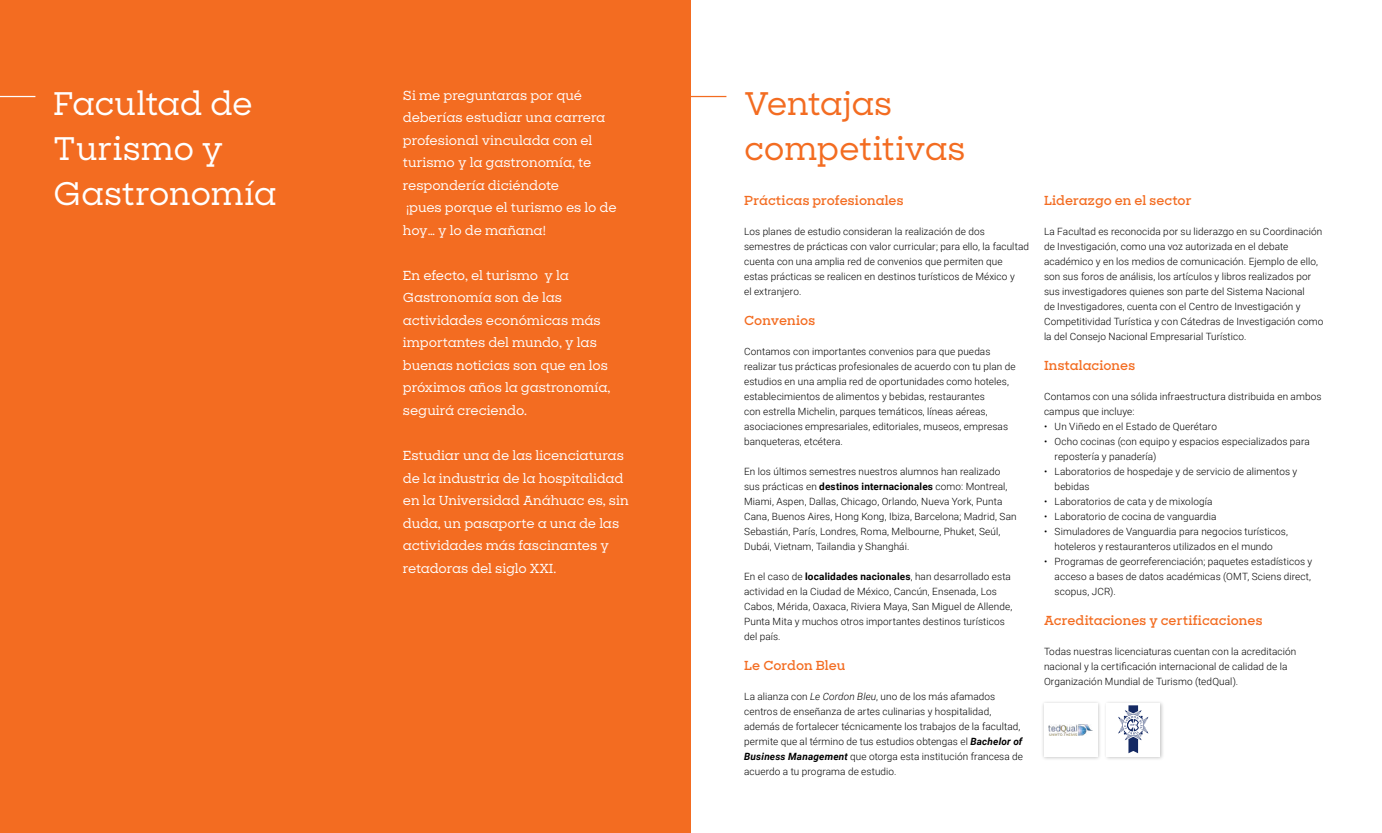
<style>
.page{position:relative;width:1382px;height:833px;background:#fff}
.page>*{position:absolute;margin:0;border:0;box-sizing:border-box;transform-origin:0 0}
.t1{font:500 31.25px/45px "Sharp Slab";letter-spacing:-.01em;color:#fff}
.t2{font:500 31.25px/45px "Sharp Slab";letter-spacing:-.01em;color:#f36c21}
.t3{font:500 12.5px/22.5px "Sharp Slab";letter-spacing:-.01em;color:#fff}
.t4{font:600 12.5px "Sharp Slab";letter-spacing:.005em;color:#f36c21}
.t5{font:300 10px/15px "Roboto";letter-spacing:.01em;color:#000}
.s1{font-weight:700}
.s2{font-style:italic}
.s3{font-weight:700;font-style:italic}
</style>
<div class="page">
<div style="left:0;top:0;width:691px;height:833px;background:#f36c21"></div>
<hr style="left:0;top:96px;width:35px;height:1px;background:#fff">
<hr style="left:682px;top:96px;width:44px;height:1px;background:#f36c21">
<div style="left:1041px;top:700px;width:61px;height:61px;background:#000;opacity:.25"></div>
<div style="left:1044px;top:703px;width:53px;height:53px;background:#fff"></div>
<img style="left:1048px;top:724px;width:45px;height:11px">
<div style="left:1103px;top:700px;width:61px;height:61px;background:#000;opacity:.25"></div>
<div style="left:1107px;top:703px;width:53px;height:53px;background:#fff"></div>
<svg style="left:1118px;top:705px;width:31px;height:49px"></svg>
<p class="t3" style="left:403px;top:84px;width:215px">Si me preguntaras por qué deberías estudiar una carrera profesional vinculada con el turismo y la gastronomía, te respondería diciéndote<br>¡pues porque el turismo es lo de hoy… y lo de mañana!</p>
<p class="t3" style="left:403px;top:264px;width:209px">En efecto, el turismo y la<br>Gastronomía son de las actividades económicas más importantes del mundo, y las buenas noticias son que en los próximos años la gastronomía, seguirá creciendo.</p>
<p class="t3" style="left:403px;top:444px;width:227px">Estudiar una de las licenciaturas de la industria de la hospitalidad en la Universidad Anáhuac es, sin duda, un pasaporte a una de las actividades más fascinantes y retadoras del siglo XXI.</p>
<h1 class="t1" style="left:53px;top:80px;width:225px">Facultad de<br>Turismo y<br>Gastronomía</h1>
<h1 class="t2" style="left:744px;top:80px;width:223px">Ventajas competitivas</h1>
<p class="t4" style="left:744px;top:191px;width:161px">Prácticas profesionales</p>
<p class="t5" style="left:744px;top:223px;width:286px">Los planes de estudio consideran la realización de dos semestres de prácticas con valor curricular; para ello, la facultad cuenta con una amplia red de convenios que permiten que estas prácticas se realicen en destinos turísticos de México y<br>el extranjero.</p>
<p class="t4" style="left:744px;top:311px;width:73px">Convenios</p>
<p class="t5" style="left:744px;top:343px;width:273px">Contamos con importantes convenios para que puedas realizar tus prácticas profesionales de acuerdo con tu plan de estudios en una amplia red de oportunidades como hoteles, establecimientos de alimentos y bebidas, restaurantes<br>con estrella Michelin, parques temáticos, líneas aéreas, asociaciones empresariales, editoriales, museos, empresas banqueteras, etcétera.</p>
<p class="t5" style="left:744px;top:463px;width:274px">En los últimos semestres nuestros alumnos han realizado sus prácticas en <span class="s1">destinos internacionales</span> como: Montreal, Miami, Aspen, Dallas, Chicago, Orlando, Nueva York, Punta Cana, Buenos Aires, Hong Kong, Ibiza, Barcelona; Madrid, San Sebastián, París, Londres, Roma, Melbourne, Phuket, Seúl, Dubái, Vietnam, Tailandia y Shanghái.</p>
<p class="t5" style="left:744px;top:568px;width:270px">En el caso de <span class="s1">localidades nacionales</span>, han desarrollado esta actividad en la Ciudad de México, Cancún, Ensenada, Los Cabos, Mérida, Oaxaca, Riviera Maya, San Miguel de Allende, Punta Mita y muchos otros importantes destinos turísticos del país.</p>
<p class="t4" style="left:744px;top:656px;width:103px">Le Cordon Bleu</p>
<p class="t5" style="left:744px;top:688px;width:280px">La alianza con <span class="s2">Le Cordon Bleu</span>, uno de los más afamados centros de enseñanza de artes culinarias y hospitalidad, además de fortalecer técnicamente los trabajos de la facultad, permite que al término de tus estudios obtengas el <span class="s3">Bachelor of Business Management</span> que otorga esta institución francesa de acuerdo a tu programa de estudio.</p>
<p class="t4" style="left:1044px;top:191px;width:149px">Liderazgo en el sector</p>
<p class="t5" style="left:1044px;top:223px;width:281px">La Facultad es reconocida por su liderazgo en su Coordinación de Investigación, como una voz autorizada en el debate académico y en los medios de comunicación. Ejemplo de ello, son sus foros de análisis, los artículos y libros realizados por sus investigadores quienes son parte del Sistema Nacional<br>de Investigadores, cuenta con el Centro de Investigación y Competitividad Turística y con Cátedras de Investigación como la del Consejo Nacional Empresarial Turístico.</p>
<p class="t4" style="left:1044px;top:356px;width:93px">Instalaciones</p>
<p class="t5" style="left:1044px;top:388px;width:279px">Contamos con una sólida infraestructura distribuida en ambos campus que incluye:</p>
<p class="t5" style="left:1044px;top:418px;width:174px">• Un Viñedo en el Estado de Querétaro</p>
<p class="t5" style="left:1055px;top:433px;width:257px;text-indent:-11px">• Ocho cocinas (con equipo y espacios especializados para repostería y panadería)</p>
<p class="t5" style="left:1055px;top:463px;width:244px;text-indent:-11px">• Laboratorios de hospedaje y de servicio de alimentos y bebidas</p>
<p class="t5" style="left:1044px;top:493px;width:170px">• Laboratorios de cata y de mixología</p>
<p class="t5" style="left:1044px;top:508px;width:174px">• Laboratorio de cocina de vanguardia</p>
<p class="t5" style="left:1044px;top:523px;width:246px;text-align:center">• Simuladores de Vanguardia para negocios turísticos, hoteleros y restauranteros utilizados en el mundo</p>
<p class="t5" style="left:1055px;top:553px;width:259px;text-align:justify;text-indent:-11px">• Programas de georreferenciación; paquetes estadísticos y acceso a bases de datos académicas (OMT, Sciens direct, scopus, JCR).</p>
<p class="t4" style="left:1044px;top:611px;width:220px">Acreditaciones y certificaciones</p>
<p class="t5" style="left:1044px;top:643px;width:254px">Todas nuestras licenciaturas cuentan con la acreditación nacional y la certificación internacional de calidad de la<br>Organización Mundial de Turismo (tedQual).</p>
</div>
